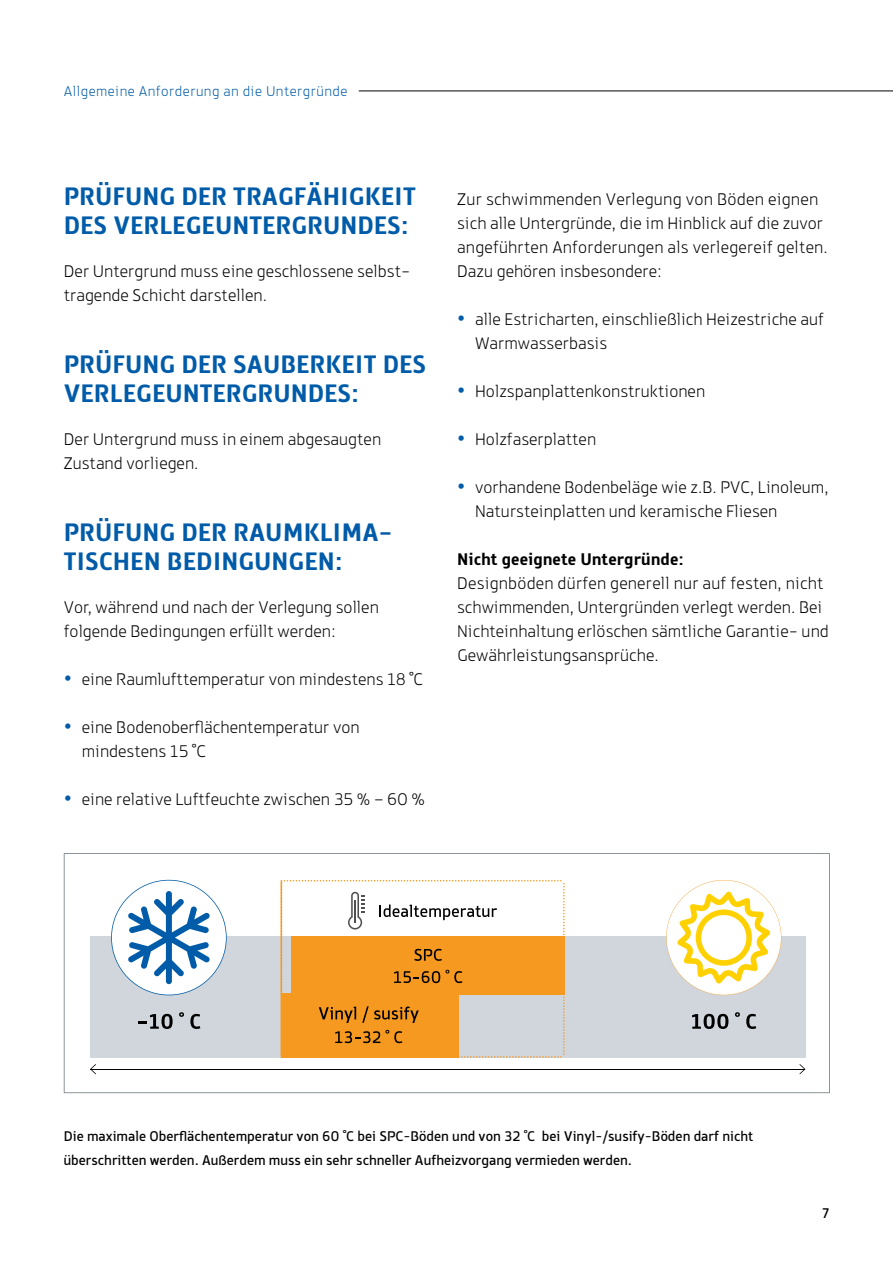
<style>
.page{position:relative;width:893px;height:1263px;background:#fff}
.page>*{position:absolute;margin:0;border:0;box-sizing:border-box;transform-origin:0 0}
.t1{font:700 27px/28.5px "Knight Sans";color:#005ba9}
.t2{font:300 18px/24px "Knight Sans";color:#000}
.t3{font:700 18px "Knight Sans";color:#000}
.t4{font:15px/24px "Knight Sans";color:#000}
.t5{font:300 15px "Knight Sans";letter-spacing:.03em;color:#005ba9}
.s1{color:#005ba9}
</style>
<div class="page">
<svg style="left:64px;top:853px;width:766px;height:240px"></svg>
<div style="left:90px;top:936px;width:715px;height:122px;background:#d0d6db"></div>
<svg style="left:139px;top:1014px;width:34px;height:15px"></svg>
<svg style="left:179px;top:1012px;width:5px;height:5px"></svg>
<svg style="left:190px;top:1014px;width:10px;height:15px"></svg>
<svg style="left:692px;top:1014px;width:36px;height:15px"></svg>
<svg style="left:735px;top:1012px;width:5px;height:5px"></svg>
<svg style="left:746px;top:1014px;width:10px;height:15px"></svg>
<svg style="left:111px;top:880px;width:116px;height:115px"></svg>
<svg style="left:666px;top:880px;width:115px;height:115px"></svg>
<hr style="left:281px;top:880px;width:1px;height:178px;background:#f59921">
<hr style="left:91px;top:1069px;width:714px;height:1px;background:#000">
<svg style="left:90px;top:1064px;width:6px;height:10px"></svg>
<svg style="left:799px;top:1064px;width:6px;height:10px"></svg>
<svg style="left:281px;top:880px;width:284px;height:177px"></svg>
<hr style="left:359px;top:91px;width:534px;height:1px;background:#000">
<p class="t5" style="left:64px;top:82px;width:285px">Allgemeine Anforderung an die Untergründe</p>
<h1 class="t1" style="left:64px;top:182px;width:353px">PRÜFUNG DER TRAGFÄHIGKEIT<br>DES VERLEGEUNTERGRUNDES:</h1>
<p class="t2" style="left:64px;top:259px;width:348px">Der Untergrund muss eine geschlossene selbst&shy;tragende Schicht darstellen.</p>
<h1 class="t1" style="left:64px;top:350px;width:364px">PRÜFUNG DER SAUBERKEIT DES<br>VERLEGEUNTERGRUNDES:</h1>
<p class="t2" style="left:64px;top:427px;width:319px">Der Untergrund muss in einem abgesaugten<br>Zustand vorliegen.</p>
<h1 class="t1" style="left:64px;top:518px;width:331px">PRÜFUNG DER RAUMKLIMA-<br>TISCHEN BEDINGUNGEN:</h1>
<p class="t2" style="left:64px;top:595px;width:317px">Vor, während und nach der Verlegung sollen folgende Bedingungen erfüllt werden:</p>
<p class="t2" style="left:64px;top:667px;width:361px"><span class="s1">•</span> eine Raumlufttemperatur von mindestens 18 °C</p>
<p class="t2" style="left:82px;top:715px;width:279px;text-indent:-18px"><span class="s1">•</span> eine Bodenoberflächentemperatur von mindestens 15 °C</p>
<p class="t2" style="left:64px;top:787px;width:363px"><span class="s1">•</span> eine relative Luftfeuchte zwischen 35 % – 60 %</p>
<p class="t2" style="left:457px;top:187px;width:372px">Zur schwimmenden Verlegung von Böden eignen sich alle Untergründe, die im Hinblick auf die zuvor angeführten Anforderungen als verlegereif gelten.<br>Dazu gehören insbesondere:</p>
<p class="t2" style="left:475px;top:307px;width:350px;text-indent:-18px"><span class="s1">•</span> alle Estricharten, einschließlich Heizestriche auf<br>Warmwasserbasis</p>
<p class="t2" style="left:457px;top:379px;width:250px"><span class="s1">•</span> Holzspanplattenkonstruktionen</p>
<p class="t2" style="left:457px;top:427px;width:141px"><span class="s1">•</span> Holzfaserplatten</p>
<p class="t2" style="left:475px;top:475px;width:355px;text-indent:-18px"><span class="s1">•</span> vorhandene Bodenbeläge wie z.B. PVC, Linoleum,<br>Natursteinplatten und keramische Fliesen</p>
<p class="t3" style="left:457px;top:549px;width:228px">Nicht geeignete Untergründe:</p>
<p class="t2" style="left:457px;top:571px;width:373px">Designböden dürfen generell nur auf festen, nicht schwimmenden, Untergründen verlegt werden. Bei Nichteinhaltung erlöschen sämtliche Garantie- und Gewährleistungsansprüche.</p>
<p class="t4" style="left:64px;top:1124px;width:691px">Die maximale Oberflächentemperatur von 60 °C bei SPC-Böden und von 32 °C bei Vinyl-/susify-Böden darf nicht überschritten werden. Außerdem muss ein sehr schneller Aufheizvorgang vermieden werden.</p>
<p class="t4" style="left:822px;top:1201px;width:8px">7</p>
</div>
